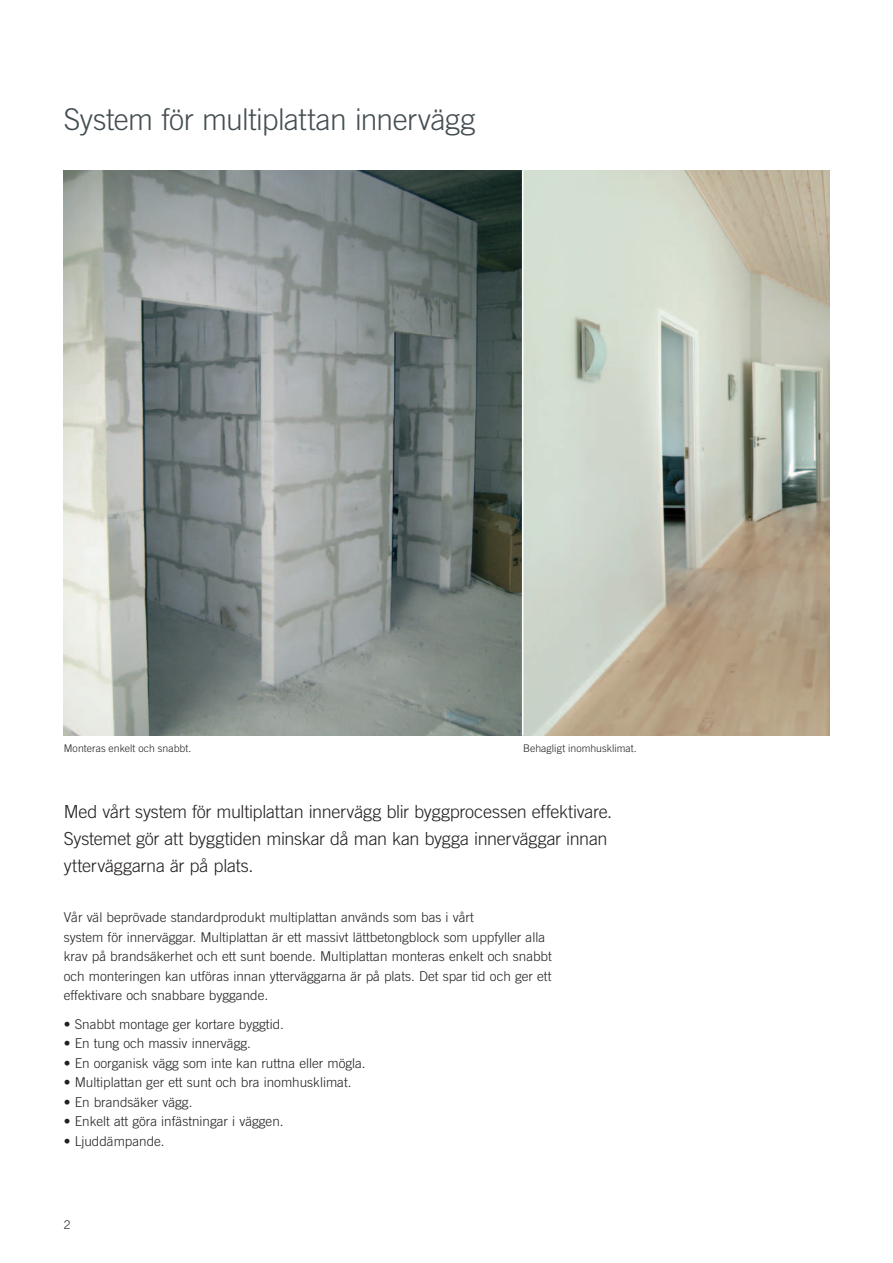
<style>
.page{position:relative;width:893px;height:1263px;background:#fff}
.page>*{position:absolute;margin:0;border:0;box-sizing:border-box;transform-origin:0 0}
.t1{font:300 30px "Trade Gothic";letter-spacing:-.015em;color:#444e52}
.t2{font:300 18px/27px "Trade Gothic";letter-spacing:-.015em;color:#231f20}
.t3{font:300 13.5px/19.5px "Trade Gothic";color:#231f20}
.t4{font:300 12px "Trade Gothic";color:#231f20}
.t5{font:300 10.5px "Trade Gothic";letter-spacing:.005em;color:#231f20}
</style>
<div class="page">
<img style="left:64px;top:170px;width:458px;height:566px">
<img style="left:523px;top:170px;width:306px;height:566px">
<h1 class="t1" style="left:64px;top:101px;width:413px">System för multiplattan innervägg</h1>
<p class="t5" style="left:64px;top:742px;width:129px">Monteras enkelt och snabbt.</p>
<p class="t5" style="left:523px;top:742px;width:115px">Behagligt inomhusklimat.</p>
<h2 class="t2" style="left:64px;top:798px;width:550px">Med vårt system för multiplattan innervägg blir byggprocessen effektivare.<br>Systemet gör att byggtiden minskar då man kan bygga innerväggar innan ytterväggarna är på plats.</h2>
<p class="t3" style="left:64px;top:907px;width:490px">Vår väl beprövade standardprodukt multiplattan används som bas i vårt<br>system för innerväggar. Multiplattan är ett massivt lättbetongblock som uppfyller alla krav på brandsäkerhet och ett sunt boende. Multiplattan monteras enkelt och snabbt och monteringen kan utföras innan ytterväggarna är på plats. Det spar tid och ger ett effektivare och snabbare byggande.</p>
<p class="t3" style="left:64px;top:1014px;width:222px">• Snabbt montage ger kortare byggtid.</p>
<p class="t3" style="left:64px;top:1033px;width:189px">• En tung och massiv innervägg.</p>
<p class="t3" style="left:64px;top:1053px;width:303px">• En oorganisk vägg som inte kan ruttna eller mögla.</p>
<p class="t3" style="left:64px;top:1072px;width:289px">• Multiplattan ger ett sunt och bra inomhusklimat.</p>
<p class="t3" style="left:64px;top:1092px;width:130px">• En brandsäker vägg.</p>
<p class="t3" style="left:64px;top:1111px;width:221px">• Enkelt att göra infästningar i väggen.</p>
<p class="t3" style="left:64px;top:1131px;width:102px">• Ljuddämpande.</p>
<p class="t4" style="left:64px;top:1217px;width:8px">2</p>
</div>
